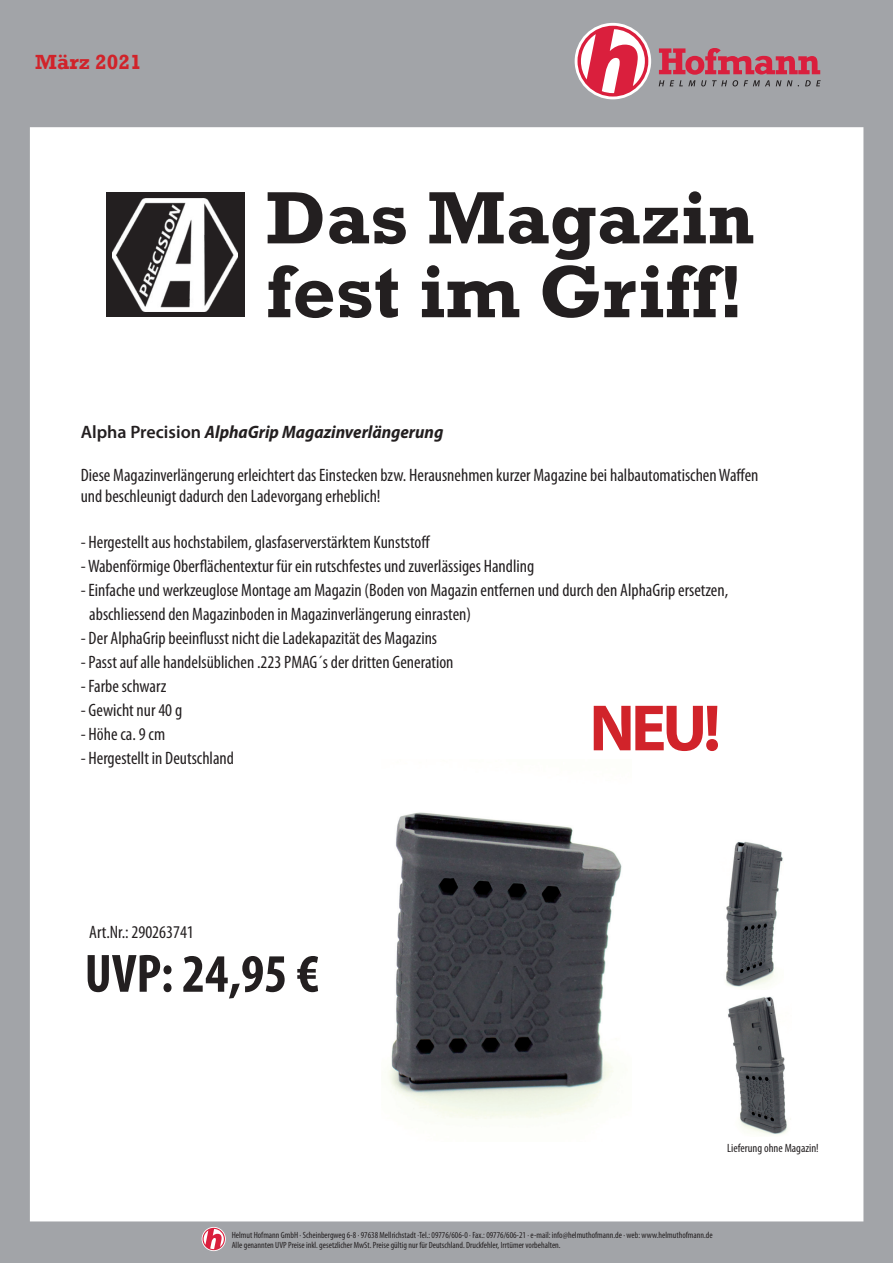
<style>
.page{position:relative;width:893px;height:1263px;background:#fff}
.page>*{position:absolute;margin:0;border:0;box-sizing:border-box;transform-origin:0 0}
.t1{font:700 75.3px/73.8px "Rockwell";color:#231f20}
.t2{font:700 66px "Myriad Pro";color:#d1232a}
.t3{font:700 condensed 54.3px "Myriad Pro";color:#231f20}
.t4{font:700 21px "Rockwell";color:#d1232a}
.t5{font:condensed 18px/21.6px "Myriad Pro";color:#231f20}
.t6{font:italic 700 semi-condensed 18px "Myriad Pro";color:#231f20}
.t7{font:condensed 12px "Myriad Pro";color:#231f20}
.t8{font:condensed 9px/10.5px "Myriad Pro";color:#231f20}
.s1{font-weight:600;font-style:normal;font-stretch:normal}
</style>
<div class="page">
<img style="left:0;top:0;width:893px;height:1263px">
<svg style="left:659px;top:48px;width:162px;height:38px;background:#b0717e"></svg>
<svg style="left:575px;top:23px;width:76px;height:76px"></svg>
<svg style="left:577px;top:26px;width:71px;height:71px"></svg>
<svg style="left:202px;top:1227px;width:24px;height:24px"></svg>
<svg style="left:203px;top:1228px;width:22px;height:22px"></svg>
<div style="left:106px;top:193px;width:139px;height:124px;background:#231f20"></div>
<img style="left:112px;top:199px;width:126px;height:112px">
<img style="left:382px;top:759px;width:249px;height:383px">
<img style="left:726px;top:992px;width:65px;height:144px">
<img style="left:720px;top:839px;width:64px;height:150px">
<p class="t4" style="left:35px;top:49px;width:108px">März 2021</p>
<h1 class="t1" style="left:266px;top:181px;width:490px">Das Magazin fest im Griff!</h1>
<p class="t6" style="left:81px;top:422px;width:364px"><span class="s1">Alpha Precision</span> AlphaGrip Magazinverlängerung</p>
<p class="t5" style="left:81px;top:464px;width:679px">Diese Magazinverlängerung erleichtert das Einstecken bzw. Herausnehmen kurzer Magazine bei halbautomatischen Waffen und beschleunigt dadurch den Ladevorgang erheblich!</p>
<p class="t5" style="left:81px;top:531px;width:351px">- Hergestellt aus hochstabilem, glasfaserverstärktem Kunststoff</p>
<p class="t5" style="left:81px;top:555px;width:455px">- Wabenförmige Oberflächentextur für ein rutschfestes und zuverlässiges Handling</p>
<p class="t5" style="left:89px;top:578px;width:640px;line-height:24px;text-indent:-8px">- Einfache und werkzeuglose Montage am Magazin (Boden von Magazin entfernen und durch den AlphaGrip ersetzen, abschliessend den Magazinboden in Magazinverlängerung einrasten)</p>
<p class="t5" style="left:81px;top:627px;width:358px">- Der AlphaGrip beeinflusst nicht die Ladekapazität des Magazins</p>
<p class="t5" style="left:81px;top:651px;width:374px">- Passt auf alle handelsüblichen .223 PMAG´s der dritten Generation</p>
<p class="t5" style="left:81px;top:675px;width:87px">- Farbe schwarz</p>
<p class="t5" style="left:81px;top:699px;width:103px">- Gewicht nur 40 g</p>
<p class="t5" style="left:81px;top:723px;width:86px">- Höhe ca. 9 cm</p>
<p class="t5" style="left:81px;top:747px;width:155px">- Hergestellt in Deutschland</p>
<h2 class="t2" style="left:589px;top:685px;width:133px">NEU!</h2>
<p class="t5" style="left:89px;top:921px;width:106px">Art.Nr.: 290263741</p>
<h3 class="t3" style="left:85px;top:940px;width:236px">UVP: 24,95 €</h3>
<p class="t7" style="left:727px;top:1141px;width:93px">Lieferung ohne Magazin!</p>
<p class="t8" style="left:232px;top:1229px;width:482px">Helmut Hofmann GmbH · Scheinbergweg 6-8 · 97638 Mellrichstadt ·Tel.: 09776/606-0 · Fax.: 09776/606-21 · e-mail: info@helmuthofmann.de · web: www.helmuthofmann.de<br>Alle genannten UVP Preise inkl. gesetzlicher MwSt. Preise gültig nur für Deutschland. Druckfehler, Irrtümer vorbehalten.</p>
</div>
